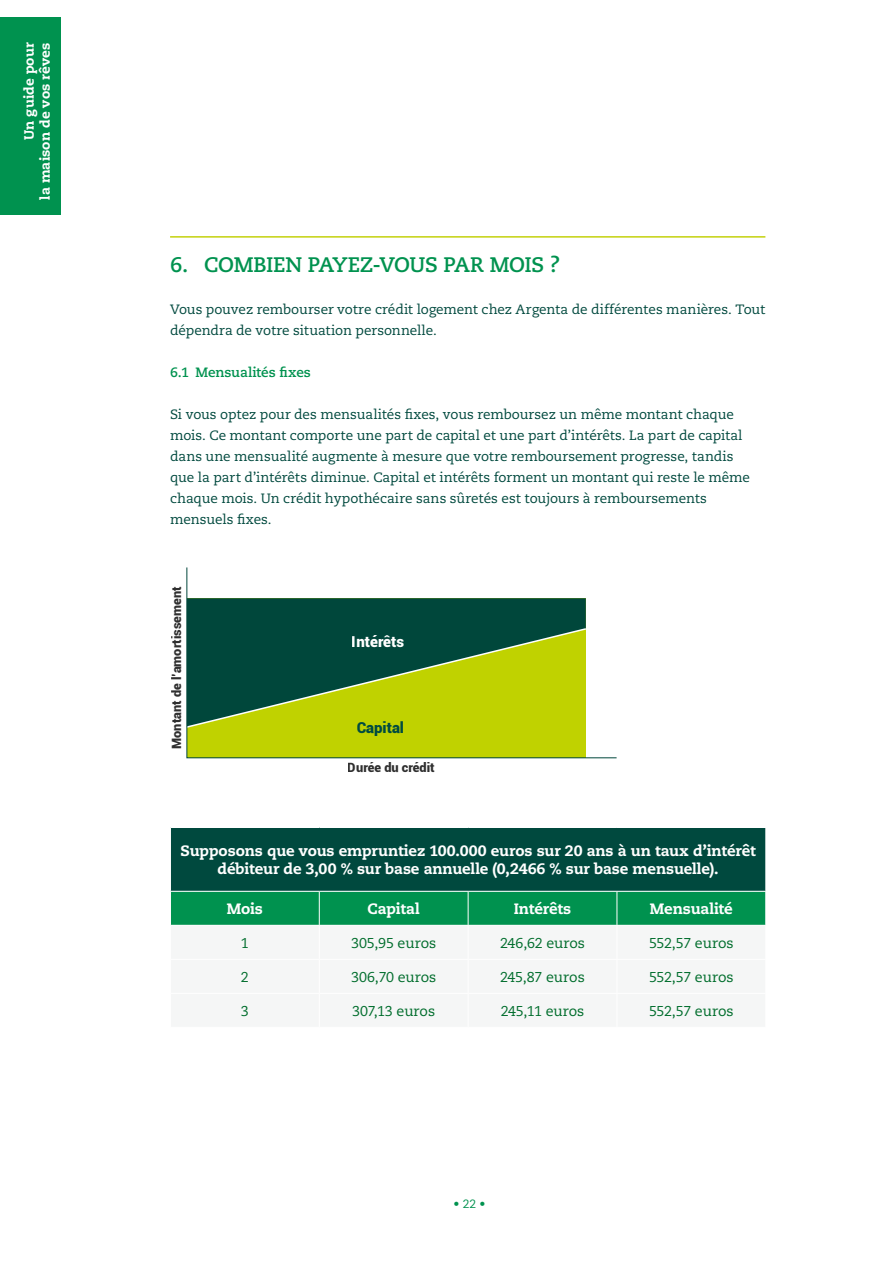
<style>
.page{position:relative;width:893px;height:1263px;background:#fff}
.page>*{position:absolute;margin:0;border:0;box-sizing:border-box;transform-origin:0 0}
.t1{font:700 21px "Caecilia LT Std";letter-spacing:-.02em;color:#00924f}
.t2{font:800 15px/18px "Caecilia LT Std";letter-spacing:-.01em;color:#fff;text-align:center}
.t3{font:900 15px "Roboto";color:#fff}
.t4{font:900 15px "Roboto";color:#004b41}
.t5{font:14.25px "Caecilia LT Std";letter-spacing:-.005em;color:#006d2c}
.t6{font:13.5px/21px "Caecilia LT Std";letter-spacing:-.005em;color:#00493e}
.t7{font:800 13.5px/16.2px "Caecilia LT Std";letter-spacing:.005em;color:#fff;text-align:right}
.t8{font:700 13.5px "Caecilia LT Std";letter-spacing:-.005em;color:#00924f}
.t9{font:900 12.75px "Roboto";color:#2f2f2f}
.t10{font:12px "Caecilia LT Std";color:#00924f}
</style>
<div class="page">
<div style="left:0;top:17px;width:60px;height:197px;background:#00924f"></div>
<hr style="left:170px;top:236px;width:595px;height:2px;background:#c4d10c">
<svg style="left:186px;top:567px;width:431px;height:191px"></svg>
<div style="left:170px;top:827px;width:596px;height:64px;background:#00493e"></div>
<div style="left:171px;top:892px;width:594px;height:33px;background:#00924f"></div>
<hr style="left:319px;top:892px;width:1px;height:33px;background:#fff">
<hr style="left:468px;top:892px;width:1px;height:33px;background:#fff">
<hr style="left:617px;top:892px;width:1px;height:33px;background:#fff">
<hr style="left:170px;top:827px;width:149px;height:1px;background:#fff">
<hr style="left:170px;top:828px;width:1px;height:63px;background:#fff">
<hr style="left:319px;top:827px;width:149px;height:1px;background:#fff">
<hr style="left:468px;top:827px;width:149px;height:1px;background:#fff">
<hr style="left:617px;top:827px;width:149px;height:1px;background:#fff">
<hr style="left:765px;top:828px;width:1px;height:63px;background:#fff">
<p class="t7" style="left:21px;top:200px;width:159px;rotate:-90deg">Un guide pour<br>la maison de vos rêves</p>
<h1 class="t1" style="left:170px;top:252px;width:392px">6. COMBIEN PAYEZ-VOUS PAR MOIS ?</h1>
<p class="t6" style="left:170px;top:299px;width:597px">Vous pouvez rembourser votre crédit logement chez Argenta de différentes manières. Tout dépendra de votre situation personnelle.</p>
<p class="t8" style="left:170px;top:364px;width:142px">6.1 Mensualités fixes</p>
<p class="t6" style="left:170px;top:404px;width:581px">Si vous optez pour des mensualités fixes, vous remboursez un même montant chaque mois. Ce montant comporte une part de capital et une part d’intérêts. La part de capital dans une mensualité augmente à mesure que votre remboursement progresse, tandis que la part d’intérêts diminue. Capital et intérêts forment un montant qui reste le même chaque mois. Un crédit hypothécaire sans sûretés est toujours à remboursements mensuels fixes.</p>
<p class="t9" style="left:167px;top:749px;width:164px;rotate:-90deg">Montant de l’amortissement</p>
<p class="t3" style="left:352px;top:631px;width:54px">Intérêts</p>
<p class="t4" style="left:356px;top:717px;width:49px">Capital</p>
<p class="t9" style="left:348px;top:758px;width:88px">Durée du crédit</p>
<p class="t2" style="left:180px;top:842px;width:577px">Supposons que vous empruntiez 100.000 euros sur 20 ans à un taux d’intérêt débiteur de 3,00 % sur base annuelle (0,2466 % sur base mensuelle).</p>
<p class="t2" style="left:227px;top:900px;width:38px">Mois</p>
<p class="t2" style="left:368px;top:900px;width:54px">Capital</p>
<p class="t2" style="left:514px;top:900px;width:59px">Intérêts</p>
<p class="t2" style="left:650px;top:900px;width:84px">Mensualité</p>
<p class="t5" style="left:241px;top:934px;width:9px">1</p>
<p class="t5" style="left:351px;top:934px;width:87px">305,95 euros</p>
<p class="t5" style="left:500px;top:934px;width:87px">246,62 euros</p>
<p class="t5" style="left:649px;top:934px;width:86px">552,57 euros</p>
<p class="t5" style="left:241px;top:968px;width:9px">2</p>
<p class="t5" style="left:351px;top:968px;width:87px">306,70 euros</p>
<p class="t5" style="left:500px;top:968px;width:86px">245,87 euros</p>
<p class="t5" style="left:649px;top:968px;width:86px">552,57 euros</p>
<p class="t5" style="left:241px;top:1003px;width:9px">3</p>
<p class="t5" style="left:352px;top:1003px;width:85px">307,13 euros</p>
<p class="t5" style="left:501px;top:1003px;width:85px">245,11 euros</p>
<p class="t5" style="left:649px;top:1003px;width:86px">552,57 euros</p>
<p class="t10" style="left:453px;top:1197px;width:34px">• 22 •</p>
</div>
